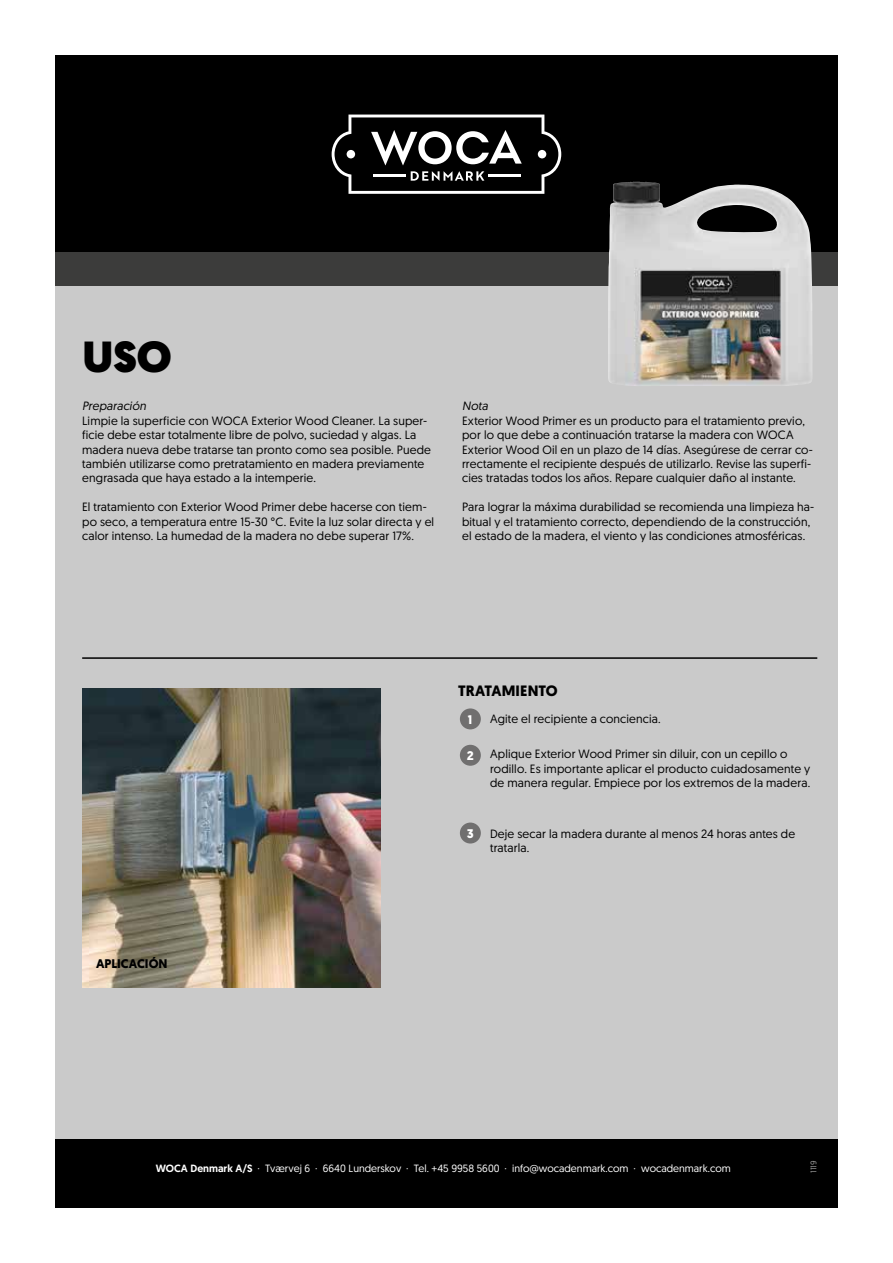
<style>
.page{position:relative;width:893px;height:1263px;background:#fff}
.page>*{position:absolute;margin:0;border:0;box-sizing:border-box;transform-origin:0 0}
.t1{font:900 43.5px "Geomanist";color:#000}
.t2{font:700 15px "Geomanist";color:#000}
.t3{font:700 12.45px "Geomanist";color:#000}
.t4{font:700 12.45px "Geomanist";color:#fff}
.t5{font:12px/14.4px "Geomanist";letter-spacing:.01em;color:#000}
.t6{font:italic 12px "Geomanist";letter-spacing:.01em;color:#000}
.t7{font:10.5px "Geomanist";color:#fff}
.t8{font:8.25px "Geomanist";color:#9d9d9c}
.s1{font-weight:500}
</style>
<div class="page">
<div style="left:55px;top:140px;width:783px;height:1068px;background:#cacaca"></div>
<div style="left:55px;top:251px;width:783px;height:35px;background:#3c3c3b"></div>
<div style="left:55px;top:55px;width:783px;height:197px;background:#000"></div>
<svg style="left:332px;top:115px;width:229px;height:79px;background:#3a3a3a"></svg>
<div style="left:55px;top:1140px;width:783px;height:68px;background:#000"></div>
<hr style="left:82px;top:657px;width:735px;height:2px;background:#000">
<div style="left:460px;top:708px;width:21px;height:21px;background:#706f6f;border-radius:50%"></div>
<div style="left:460px;top:745px;width:21px;height:21px;background:#706f6f;border-radius:50%"></div>
<img style="left:608px;top:182px;width:204px;height:204px">
<div style="left:460px;top:822px;width:21px;height:21px;background:#706f6f;border-radius:50%"></div>
<img style="left:82px;top:689px;width:299px;height:298px">
<h1 class="t1" style="left:82px;top:327px;width:91px">USO</h1>
<p class="t6" style="left:82px;top:398px;width:65px">Preparación</p>
<p class="t5" style="left:82px;top:413px;width:350px">Limpie la superficie con WOCA Exterior Wood Cleaner. La super&shy;ficie debe estar totalmente libre de polvo, suciedad y algas. La madera nueva debe tratarse tan pronto como sea posible. Puede también utilizarse como pretratamiento en madera previamente engrasada que haya estado a la intemperie.</p>
<p class="t5" style="left:82px;top:499px;width:354px">El tratamiento con Exterior Wood Primer debe hacerse con tiem&shy;po seco, a temperatura entre 15-30 °C. Evite la luz solar directa y el calor intenso. La humedad de la madera no debe superar 17%.</p>
<p class="t6" style="left:462px;top:398px;width:27px">Nota</p>
<p class="t5" style="left:462px;top:413px;width:352px">Exterior Wood Primer es un producto para el tratamiento previo, por lo que debe a continuación tratarse la madera con WOCA Exterior Wood Oil en un plazo de 14 días. Asegúrese de cerrar co&shy;rrectamente el recipiente después de utilizarlo. Revise las superfi&shy;cies tratadas todos los años. Repare cualquier daño al instante.</p>
<p class="t5" style="left:462px;top:499px;width:354px">Para lograr la máxima durabilidad se recomienda una limpieza ha&shy;bitual y el tratamiento correcto, dependiendo de la construcción, el estado de la madera, el viento y las condiciones atmosféricas.</p>
<p class="t3" style="left:96px;top:956px;width:73px">APLICACIÓN</p>
<p class="t2" style="left:458px;top:681px;width:101px">TRATAMIENTO</p>
<p class="t4" style="left:468px;top:711px;width:6px">1</p>
<p class="t4" style="left:467px;top:747px;width:8px">2</p>
<p class="t5" style="left:490px;top:711px;width:172px">Agite el recipiente a conciencia.</p>
<p class="t5" style="left:490px;top:747px;width:322px">Aplique Exterior Wood Primer sin diluir, con un cepillo o rodillo. Es importante aplicar el producto cuidadosamente y de manera regular. Empiece por los extremos de la madera.</p>
<p class="t4" style="left:467px;top:825px;width:8px">3</p>
<p class="t5" style="left:490px;top:826px;width:307px">Deje secar la madera durante al menos 24 horas antes de tratarla.</p>
<p class="t7" style="left:156px;top:1162px;width:577px"><span class="s1">WOCA Denmark A/S</span> · Tværvej 6 · 6640 Lunderskov · Tel. +45 9958 5600 · info@wocadenmark.com · wocadenmark.com</p>
<p class="t8" style="left:808px;top:1173px;width:14px;rotate:-90deg">1119</p>
</div>
